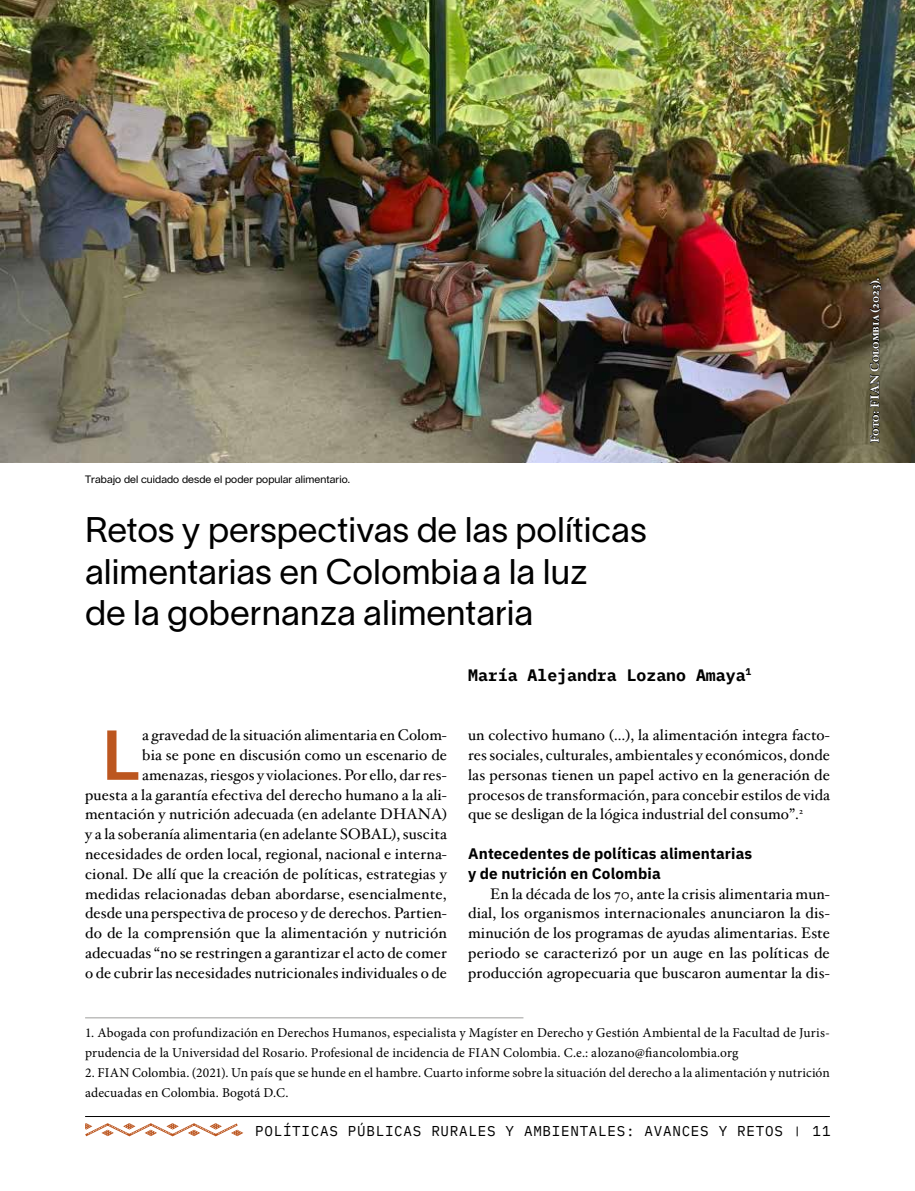
<style>
.page{position:relative;width:915px;height:1191px;background:#fff}
.page>*{position:absolute;margin:0;border:0;box-sizing:border-box;transform-origin:0 0}
.t1{font:600 70.65px "IBM Plex Mono";color:#bc561f}
.t2{font:34.95px/41.8px "Lausanne 300";color:#000}
.t3{font:700 16.5px "IBM Plex Mono";color:#000}
.t4{font:15.3px/19.8px "Hoefler Text";letter-spacing:.01em;color:#000;text-align:justify}
.t5{font:700 15.3px/19.8px "IBM Plex Sans";letter-spacing:.01em;color:#000}
.t6{font:14.25px "IBM Plex Mono";letter-spacing:.05em;color:#000}
.t7{font:13.5px/19.8px "Minion Pro";letter-spacing:.005em;color:#000}
.t8{font:12px "Hoefler Text Bold SC";color:#fff}
.t9{font:10.5px "Lausanne";letter-spacing:.005em;color:#000}
</style>
<div class="page">
<hr style="left:85px;top:1116px;width:744px;height:1px;background:#000">
<svg style="left:85px;top:1123px;width:158px;height:14px"></svg>
<img style="left:0;top:0;width:914px;height:463px">
<svg style="left:869px;top:278px;width:12px;height:173px"></svg>
<hr style="left:85px;top:1017px;width:438px;height:1px;background:#9d9d9c">
<p class="t9" style="left:85px;top:472px;width:266px">Trabajo del cuidado desde el poder popular alimentario.</p>
<h2 class="t2" style="left:85px;top:507px;width:563px">Retos y perspectivas de las políticas alimentarias en Colombiaa la luz<br>de la gobernanza alimentaria</h2>
<p class="t3" style="left:468px;top:661px;width:284px">María Alejandra Lozano Amaya<sup>1</sup></p>
<p class="t4" style="left:85px;top:725px;width:363px;text-align:right">a gravedad de la situación alimentaria en Colom-<br>bia se pone en discusión como un escenario de amenazas, riesgos y violaciones. Por ello, dar res-<br>puesta a la garantía efectiva del derecho humano a la ali&shy;mentación y nutrición adecuada (en adelante DHANA) y a la soberanía alimentaria (en adelante SOBAL), suscita necesidades de orden local, regional, nacional e interna&shy;cional. De allí que la creación de políticas, estrategias y medidas relacionadas deban abordarse, esencialmente, desde una perspectiva de proceso y de derechos. Partien&shy;do de la comprensión que la alimentación y nutrición adecuadas “no se restringen a garantizar el acto de comer o de cubrir las necesidades nutricionales individuales o de</p>
<p class="t4" style="left:468px;top:725px;width:363px">un colectivo humano (…), la alimentación integra facto&shy;res sociales, culturales, ambientales y económicos, donde las personas tienen un papel activo en la generación de procesos de transformación, para concebir estilos de vida que se desligan de la lógica industrial del consumo”.<sup>2</sup></p>
<h1 class="t1" style="left:100px;top:699px;width:44px">L</h1>
<p class="t5" style="left:468px;top:842px;width:285px">Antecedentes de políticas alimentarias y de nutrición en Colombia</p>
<p class="t4" style="left:468px;top:884px;width:363px;text-indent:22px">En la década de los 70, ante la crisis alimentaria mun&shy;dial, los organismos internacionales anunciaron la dis&shy;minución de los programas de ayudas alimentarias. Este periodo se caracterizó por un auge en las políticas de producción agropecuaria que buscaron aumentar la dis-</p>
<p class="t7" style="left:85px;top:1023px;width:746px">1. Abogada con profundización en Derechos Humanos, especialista y Magíster en Derecho y Gestión Ambiental de la Facultad de Juris&shy;prudencia de la Universidad del Rosario. Profesional de incidencia de FIAN Colombia. C.e.: alozano@fiancolombia.org</p>
<p class="t7" style="left:85px;top:1062px;width:746px">2. FIAN Colombia. (2021). Un país que se hunde en el hambre. Cuarto informe sobre la situación del derecho a la alimentación y nutrición adecuadas en Colombia. Bogotá D.C.</p>
<p class="t6" style="left:255px;top:1120px;width:529px">POLÍTICAS PÚBLICAS RURALES Y AMBIENTALES: AVANCES Y RETOS</p>
<p class="t6" style="left:812px;top:1120px;width:20px">11</p>
<p class="t8" style="left:867px;top:443px;width:167px;rotate:-90deg">Foto: FIAN Colombia (2023).</p>
</div>
